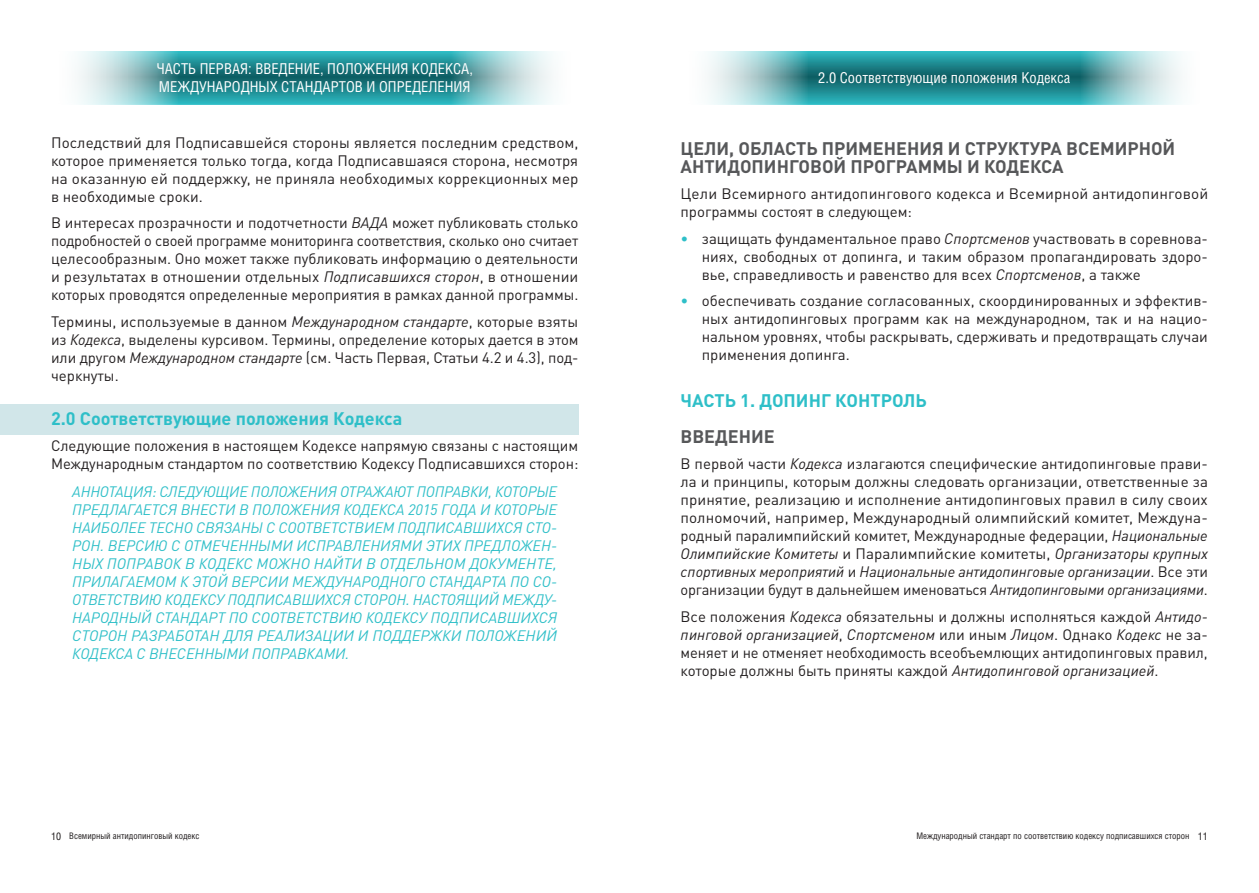
<style>
.page{position:relative;width:1259px;height:893px;background:#fff}
.page>*{position:absolute;margin:0;border:0;box-sizing:border-box;transform-origin:0 0}
.t1{font:700 18px/18px "DIN Pro";color:#57585a}
.t2{font:700 18px "DIN Pro";color:#2ebfc8}
.t3{font:15px/18px "DIN Pro";letter-spacing:-.005em;color:#231f20;text-align:justify}
.t4{font:italic 15px/18px "DIN Pro";letter-spacing:-.005em;color:#2ebfc8;text-align:justify}
.t5{font:condensed 15px/18px "Helios";color:#fff}
.t6{font:condensed 9px "Helios";color:#231f20}
.s1{font-style:italic}
.s2{color:#2ebfc8}
.s3{font-size:10.5px}
</style>
<div class="page">
<div style="left:0;top:404px;width:578px;height:30px;background:#d1e6e9"></div>
<svg style="left:78px;top:51px;width:474px;height:53px;background:#55a7ac"></svg>
<svg style="left:708px;top:51px;width:473px;height:53px;background:#55a7ac"></svg>
<p class="t5" style="left:156px;top:59px;width:318px">ЧАСТЬ ПЕРВАЯ: ВВЕДЕНИЕ, ПОЛОЖЕНИЯ КОДЕКСА,<br>МЕЖДУНАРОДНЫХ СТАНДАРТОВ И ОПРЕДЕЛЕНИЯ</p>
<p class="t5" style="left:818px;top:68px;width:253px">2.0 Соответствующие положения Кодекса</p>
<p class="t3" style="left:51px;top:132px;width:529px">Последствий для Подписавшейся стороны является последним средством, которое применяется только тогда, когда Подписавшаяся сторона, несмотря на оказанную ей поддержку, не приняла необходимых коррекционных мер в необходимые сроки.</p>
<p class="t3" style="left:51px;top:213px;width:529px">В интересах прозрачности и подотчетности <span class="s1">ВАДА</span> может публиковать столько подробностей о своей программе мониторинга соответствия, сколько оно считает целесообразным. Оно может также публиковать информацию о деятельности и результатах в отношении отдельных <span class="s1">Подписавшихся сторон</span>, в отношении которых проводятся определенные мероприятия в рамках данной программы.</p>
<p class="t3" style="left:51px;top:312px;width:529px">Термины, используемые в данном <span class="s1">Международном стандарте</span>, которые взяты из <span class="s1">Кодекса</span>, выделены курсивом. Термины, определение которых дается в этом или другом <span class="s1">Международном стандарте</span> (см. Часть Первая, Статьи 4.2 и 4.3), под&shy;черкнуты.</p>
<p class="t2" style="left:51px;top:406px;width:353px">2.0 Соответствующие положения Кодекса</p>
<p class="t3" style="left:51px;top:436px;width:529px">Следующие положения в настоящем Кодексе напрямую связаны с настоящим<br>Международным стандартом по соответствию Кодексу Подписавшихся сторон:</p>
<p class="t4" style="left:72px;top:481px;width:486px">АННОТАЦИЯ: СЛЕДУЮЩИЕ ПОЛОЖЕНИЯ ОТРАЖАЮТ ПОПРАВКИ, КОТОРЫЕ ПРЕДЛАГАЕТСЯ ВНЕСТИ В ПОЛОЖЕНИЯ КОДЕКСА 2015 ГОДА И КОТОРЫЕ НАИБОЛЕЕ ТЕСНО СВЯЗАНЫ С СООТВЕТСТВИЕМ ПОДПИСАВШИХСЯ СТО-РОН. ВЕРСИЮ С ОТМЕЧЕННЫМИ ИСПРАВЛЕНИЯМИ ЭТИХ ПРЕДЛОЖЕН-НЫХ ПОПРАВОК В КОДЕКС МОЖНО НАЙТИ В ОТДЕЛЬНОМ ДОКУМЕНТЕ, ПРИЛАГАЕМОМ К ЭТОЙ ВЕРСИИ МЕЖДУНАРОДНОГО СТАНДАРТА ПО СО-ОТВЕТСТВИЮ КОДЕКСУ ПОДПИСАВШИХСЯ СТОРОН. НАСТОЯЩИЙ МЕЖДУ-НАРОДНЫЙ СТАНДАРТ ПО СООТВЕТСТВИЮ КОДЕКСУ ПОДПИСАВШИХСЯ СТОРОН РАЗРАБОТАН ДЛЯ РЕАЛИЗАЦИИ И ПОДДЕРЖКИ ПОЛОЖЕНИЙ КОДЕКСА С ВНЕСЕННЫМИ ПОПРАВКАМИ.</p>
<p class="t1" style="left:680px;top:139px;width:496px">ЦЕЛИ, ОБЛАСТЬ ПРИМЕНЕНИЯ И СТРУКТУРА ВСЕМИРНОЙ<br>АНТИДОПИНГОВОЙ ПРОГРАММЫ И КОДЕКСА</p>
<p class="t3" style="left:680px;top:184px;width:529px">Цели Всемирного антидопингового кодекса и Всемирной антидопинговой программы состоят в следующем:</p>
<p class="t3" style="left:702px;top:229px;width:508px;text-indent:-21px"><span class="s2">•</span> защищать фундаментальное право <span class="s1">Спортсменов</span> участвовать в соревнова&shy;ниях, свободных от допинга, и таким образом пропагандировать здоро&shy;вье, справедливость и равенство для всех <span class="s1">Спортсменов</span>, а также</p>
<p class="t3" style="left:702px;top:291px;width:507px;text-indent:-21px"><span class="s2">•</span> обеспечивать создание согласованных, скоординированных и эффектив&shy;ных антидопинговых программ как на международном, так и на нацио&shy;нальном уровнях, чтобы раскрывать, сдерживать и предотвращать случаи применения допинга.</p>
<p class="t2" style="left:680px;top:388px;width:248px">ЧАСТЬ 1. ДОПИНГ КОНТРОЛЬ</p>
<p class="t1" style="left:680px;top:427px;width:96px">ВВЕДЕНИЕ</p>
<p class="t3" style="left:680px;top:454px;width:529px">В первой части <span class="s1">Кодекса</span> излагаются специфические антидопинговые прави&shy;ла и принципы, которым должны следовать организации, ответственные за принятие, реализацию и исполнение антидопинговых правил в силу своих полномочий, например, Международный олимпийский комитет, Междуна&shy;родный паралимпийский комитет, Международные федерации, <span class="s1">Национальные Олимпийские Комитеты</span> и Паралимпийские комитеты, <span class="s1">Организаторы крупных спортивных мероприятий</span> и <span class="s1">Национальные антидопинговые организации</span>. Все эти организации будут в дальнейшем именоваться <span class="s1">Антидопинговыми организациями</span>.</p>
<p class="t3" style="left:680px;top:607px;width:529px">Все положения <span class="s1">Кодекса</span> обязательны и должны исполняться каждой <span class="s1">Антидо&shy;пинговой организацией</span>, <span class="s1">Спортсменом</span> или иным <span class="s1">Лицом</span>. Однако <span class="s1">Кодекс</span> не за&shy;меняет и не отменяет необходимость всеобъемлющих антидопинговых правил, которые должны быть приняты каждой <span class="s1">Антидопинговой организацией</span>.</p>
<p class="t6" style="left:51px;top:830px;width:150px"><span class="s3">10</span> Всемирный антидопинговый кодекс</p>
<p class="t6" style="left:916px;top:830px;width:293px">Международный стандарт по соответствию кодексу подписавшихся сторон <span class="s3">11</span></p>
</div>
